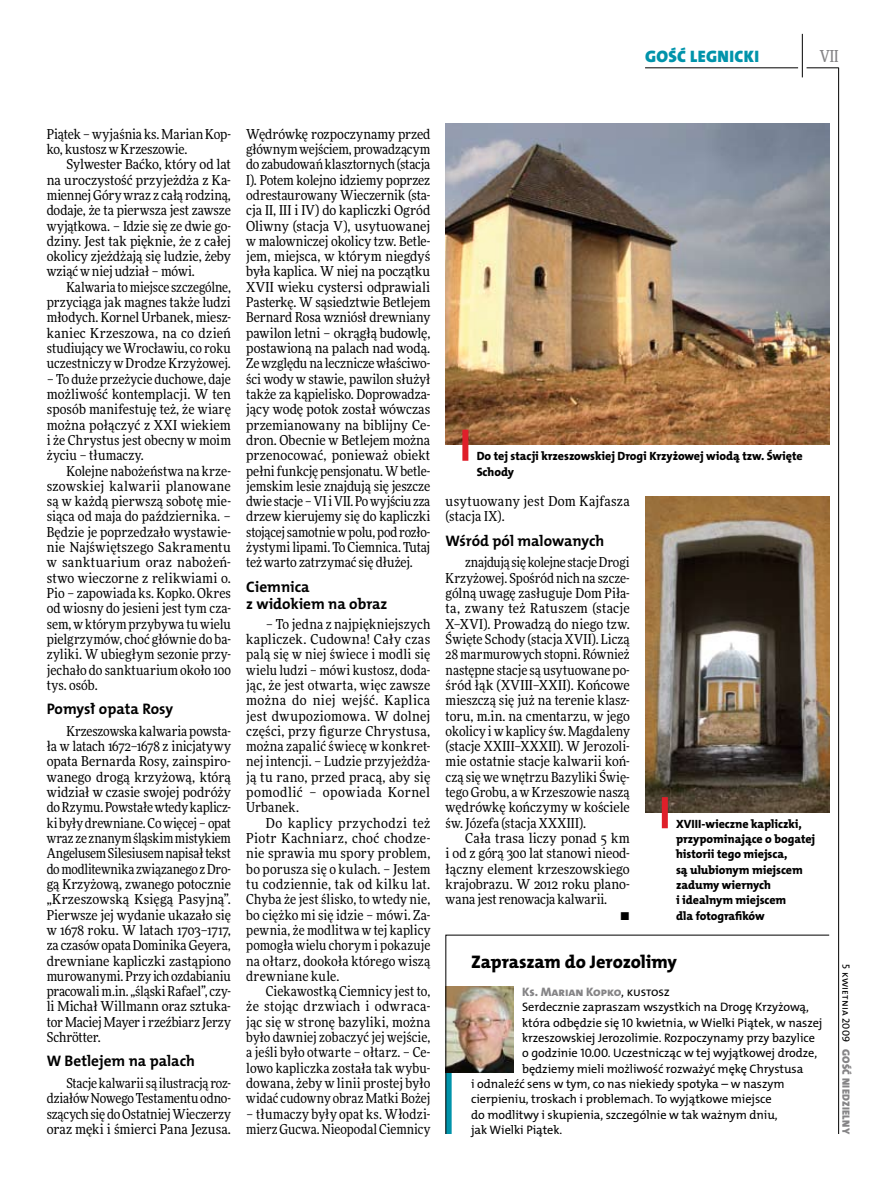
<style>
.page{position:relative;width:893px;height:1191px;background:#fff}
.page>*{position:absolute;margin:0;border:0;box-sizing:border-box;transform-origin:0 0}
.t1{font:18.3px "The Mix HP8 Ex Bld";color:#000}
.t2{font:16.65px "The Mix HP9 Blk";letter-spacing:.02em;color:#0093aa}
.t3{font:500 16.5px "Freeday Narrow";color:#858486;scale:.9 1}
.t4{font:15.3px/17.7px "The Mix HP7 Bld";color:#000}
.t5{font:13.65px/15.3px "Freeday Narrow News";letter-spacing:.005em;color:#000;text-align:justify}
.t6{font:12.3px "The Mix HP5 Plain";letter-spacing:-.005em;color:#000}
.t7{font:12.3px "The Mix HP8 Ex Bld";letter-spacing:-.005em;color:#858486}
.t8{font:12px/15.3px "The Mix HP8 Ex Bld";letter-spacing:-.005em;color:#000}
.t9{font:10.5px "The Mix HP9 Blk";letter-spacing:.025em;color:#858486}
.t10{font:10.5px "The Mix HP5 Plain";letter-spacing:.02em;color:#000}
.s1{font-family:"The Mix HP5 Plain";color:#000}
</style>
<div class="page">
<hr style="left:806px;top:68px;width:33px;height:1px;background:#000">
<hr style="left:645px;top:68px;width:153px;height:1px;background:#000">
<hr style="left:838px;top:68px;width:1px;height:1066px;background:#000">
<hr style="left:802px;top:34px;width:1px;height:43px;background:#000">
<svg style="left:445px;top:934px;width:385px;height:200px"></svg>
<img style="left:446px;top:123px;width:383px;height:321px">
<img style="left:645px;top:496px;width:184px;height:316px">
<div style="left:462px;top:429px;width:6px;height:32px;background:#df1f2a"></div>
<div style="left:662px;top:797px;width:6px;height:31px;background:#df1f2a"></div>
<p class="t2" style="left:645px;top:46px;width:115px">GOŚĆ LEGN ICKI</p>
<p class="t3" style="left:820px;top:46px;width:22px">VII</p>
<p class="t5" style="left:47px;top:126px;width:186px">Piątek – wyjaśnia ks. Marian Kop&shy;ko, kustosz w Krzeszowie.</p>
<p class="t5" style="left:47px;top:157px;width:186px;text-indent:20px">Sylwester Baćko, który od lat na uroczystość przyjeżdża z Ka&shy;miennej Góry wraz z całą rodziną, dodaje, że ta pierwsza jest zawsze wyjątkowa. – Idzie się ze dwie go&shy;dziny. Jest tak pięknie, że z całej okolicy zjeżdżają się ludzie, żeby wziąć w niej udział – mówi.</p>
<p class="t5" style="left:47px;top:279px;width:186px;text-indent:20px">Kalwaria tomiejsce szczególne, przyciąga jak magnes także ludzi młodych. Kornel Urbanek, miesz&shy;kaniec Krzeszowa, na co dzień studiujący we Wrocławiu, co roku uczestniczy w Drodze Krzyżowej.</p>
<p class="t5" style="left:47px;top:371px;width:186px">– To duże przeżycie duchowe, daje możliwość kontemplacji. W ten sposób manifestuję też, że wiarę można połączyć z XXI wiekiem i że Chrystus jest obecny w moim życiu – tłumaczy.</p>
<p class="t5" style="left:47px;top:463px;width:186px;text-indent:20px">Kolejne nabożeństwa na krze&shy;szowskiej kalwarii planowane są w każdą pierwszą sobotę mie&shy;siąca od maja do października. – Będzie je poprzedzało wystawie&shy;nie Najświętszego Sakramentu w sanktuarium oraz nabożeń&shy;stwo wieczorne z relikwiami o.<br>Pio – zapowiada ks. Kopko. Okres od wiosny do jesieni jest tym cza&shy;sem, w którym przybywa tu wielu pielgrzymów, choć głównie do ba&shy;zyliki. W ubiegłym sezonie przy&shy;jechało do sanktuarium około 100 tys. osób.</p>
<p class="t4" style="left:47px;top:700px;width:128px">Pomysł opata Rosy</p>
<p class="t5" style="left:47px;top:723px;width:186px;text-indent:20px">Krzeszowska kalwaria powsta&shy;ła w latach 1672–1678 z inicjatywy opata Bernarda Rosy, zainspiro&shy;wanego drogą krzyżową, którą widział w czasie swojej podróży doRzymu. Powstałe wtedy kaplicz&shy;ki były drewniane. Cowięcej – opat wraz ze znanym śląskim mistykiem Angelusem Silesiusem napisał tekst domodlitewnika związanego zDro&shy;gą Krzyżową, zwanego potocznie „Krzeszowską Księgą Pasyjną”.<br>Pierwsze jej wydanie ukazało się w 1678 roku. W latach 1703–1717, za czasów opata Dominika Geyera, drewniane kapliczki zastąpiono murowanymi. Przy ich ozdabianiu pracowali m.in. „śląski Rafael”, czy&shy;li Michał Willmann oraz sztuka&shy;tor Maciej Mayer i rzeźbiarz Jerzy Schrötter.</p>
<p class="t4" style="left:47px;top:1052px;width:150px">W Betlejem na palach</p>
<p class="t5" style="left:47px;top:1075px;width:186px;text-indent:20px">Stacje kalwarii są ilustracją roz&shy;działów Nowego Testamentu odno&shy;szących się doOstatniej Wieczerzy oraz męki i śmierci Pana Jezusa.</p>
<p class="t5" style="left:246px;top:126px;width:186px">Wędrówkę rozpoczynamy przed głównym wejściem, prowadzącym do zabudowań klasztornych (stacja I). Potem kolejno idziemy poprzez odrestaurowany Wieczernik (sta&shy;cja II, III i IV) do kapliczki Ogród Oliwny (stacja V), usytuowanej w malowniczej okolicy tzw. Betle&shy;jem, miejsca, w którym niegdyś była kaplica. W niej na początku XVII wieku cystersi odprawiali Pasterkę. W sąsiedztwie Betlejem Bernard Rosa wzniósł drewniany pawilon letni – okrągłą budowlę, postawioną na palach nad wodą.<br>Ze względu na lecznicze właściwo&shy;ści wody w stawie, pawilon służył także za kąpielisko. Doprowadza&shy;jący wodę potok został wówczas przemianowany na biblijny Ce&shy;dron. Obecnie w Betlejem można przenocować, ponieważ obiekt pełni funkcję pensjonatu. Wbetle&shy;jemskim lesie znajdują się jeszcze dwie stacje – VI iVII. Powyjściu zza drzew kierujemy się do kapliczki stojącej samotnie wpolu, pod rozło&shy;żystymi lipami. To Ciemnica. Tutaj też warto zatrzymać się dłużej.</p>
<p class="t4" style="left:246px;top:577px;width:143px">Ciemnica<br>z widokiem na obraz</p>
<p class="t5" style="left:246px;top:616px;width:186px;text-indent:20px">– To jedna z najpiękniejszych kapliczek. Cudowna! Cały czas palą się w niej świece i modli się wielu ludzi – mówi kustosz, doda&shy;jąc, że jest otwarta, więc zawsze można do niej wejść. Kaplica jest dwupoziomowa. W dolnej części, przy figurze Chrystusa, można zapalić świecę w konkret&shy;nej intencji. – Ludzie przyjeżdża&shy;ją tu rano, przed pracą, aby się pomodlić – opowiada Kornel Urbanek.</p>
<p class="t5" style="left:246px;top:815px;width:186px;text-indent:20px">Do kaplicy przychodzi też Piotr Kachniarz, choć chodze&shy;nie sprawia mu spory problem, bo porusza się o kulach. – Jestem tu codziennie, tak od kilku lat.<br>Chyba że jest ślisko, to wtedy nie, bo ciężko mi się idzie – mówi. Za&shy;pewnia, że modlitwa w tej kaplicy pomogła wielu chorym i pokazuje na ołtarz, dookoła którego wiszą drewniane kule.</p>
<p class="t5" style="left:246px;top:983px;width:186px;text-indent:20px">Ciekawostką Ciemnicy jest to, że stojąc drzwiach i odwraca&shy;jąc się w stronę bazyliki, można było dawniej zobaczyć jej wejście, a jeśli było otwarte – ołtarz. – Ce&shy;lowo kapliczka została tak wybu&shy;dowana, żeby w linii prostej było widać cudowny obraz Matki Bożej</p>
<p class="t5" style="left:246px;top:1106px;width:186px">– tłumaczy były opat ks. Włodzi&shy;mierz Gucwa. Nieopodal Ciemnicy</p>
<p class="t8" style="left:477px;top:448px;width:328px">Do tej stacji krzeszowskiej Drogi Krzyżowej wiodą tzw. Święte<br>Schody</p>
<p class="t5" style="left:446px;top:493px;width:186px">usytuowany jest Dom Kajfasza (stacja IX).</p>
<p class="t4" style="left:446px;top:531px;width:160px">Wśród pól malowanych</p>
<p class="t5" style="left:446px;top:555px;width:186px;text-indent:20px">znajdują się kolejne stacje Drogi Krzyżowej. Spośród nich na szcze&shy;gólną uwagę zasługuje Dom Piła&shy;ta, zwany też Ratuszem (stacje X–XVI). Prowadzą do niego tzw.<br>Święte Schody (stacja XVII). Liczą 28 marmurowych stopni. Również następne stacje są usytuowane po&shy;śród łąk (XVIII–XXII). Końcowe mieszczą się już na terenie klasz&shy;toru, m.in. na cmentarzu, w jego okolicy i w kaplicy św. Magdaleny (stacje XXIII–XXXII). W Jerozoli&shy;mie ostatnie stacje kalwarii koń&shy;czą się we wnętrzu Bazyliki Świę&shy;tego Grobu, a w Krzeszowie naszą wędrówkę kończymy w kościele św. Józefa (stacja XXXIII).</p>
<p class="t5" style="left:465px;top:830px;width:166px">Cała trasa liczy ponad 5 km</p>
<p class="t5" style="left:446px;top:845px;width:186px">i od z górą 300 lat stanowi nieod-</p>
<p class="t5" style="left:446px;top:861px;width:186px">łączny element krzeszowskiego</p>
<p class="t5" style="left:446px;top:876px;width:186px">krajobrazu. W 2012 roku plano-</p>
<p class="t5" style="left:446px;top:891px;width:163px">wana jest renowacja kalwarii.</p>
<p class="t5" style="left:620px;top:907px;width:11px">•</p>
<h1 class="t1" style="left:471px;top:950px;width:207px">Zapraszam do Jerozolimy</h1>
<p class="t7" style="left:522px;top:984px;width:149px">Ks. Marian Kopko<span class="s1">, kustosz</span></p>
<p class="t6" style="left:522px;top:999px;width:288px">Serdecznie zapraszam wszystkich na Drogę Krzyżową,</p>
<p class="t6" style="left:522px;top:1014px;width:302px">która odbędzie się 10 kwietnia, w Wielki Piątek, w naszej</p>
<p class="t6" style="left:522px;top:1030px;width:294px">krzeszowskiej Jerozolimie. Rozpoczynamy przy bazylice</p>
<p class="t6" style="left:522px;top:1045px;width:297px">o godzinie 10.00. U czestnicząc w tej wyjątkowej drodze,</p>
<p class="t6" style="left:522px;top:1060px;width:283px">będziemy mieli możliwość rozważyć mękę Chrystusa</p>
<p class="t6" style="left:471px;top:1076px;width:315px">i odnaleźć sens w tym, co nas niekiedy spotyka – w naszym</p>
<p class="t6" style="left:471px;top:1091px;width:302px">cierpieniu, troskach i problemach. To wyjątkowe miejsce</p>
<p class="t6" style="left:471px;top:1106px;width:308px">do modlitwy i skupienia, szczególnie w tak ważnym dniu,</p>
<p class="t6" style="left:471px;top:1121px;width:93px">jak Wielki Piątek.</p>
<p class="t8" style="left:676px;top:816px;width:141px">XVIII-wieczne kapliczki, przypominające o bogatej historii tego miejsca,<br>są ulubionym miejscem zadumy wiernych<br>i idealnym miejscem<br>dla fotografików</p>
<p class="t10" style="left:853px;top:964px;width:79px;rotate:90deg">5 kwietnia 2009</p>
<p class="t9" style="left:853px;top:1049px;width:86px;rotate:90deg">GOŚĆ NIEDZIELNY</p>
</div>
